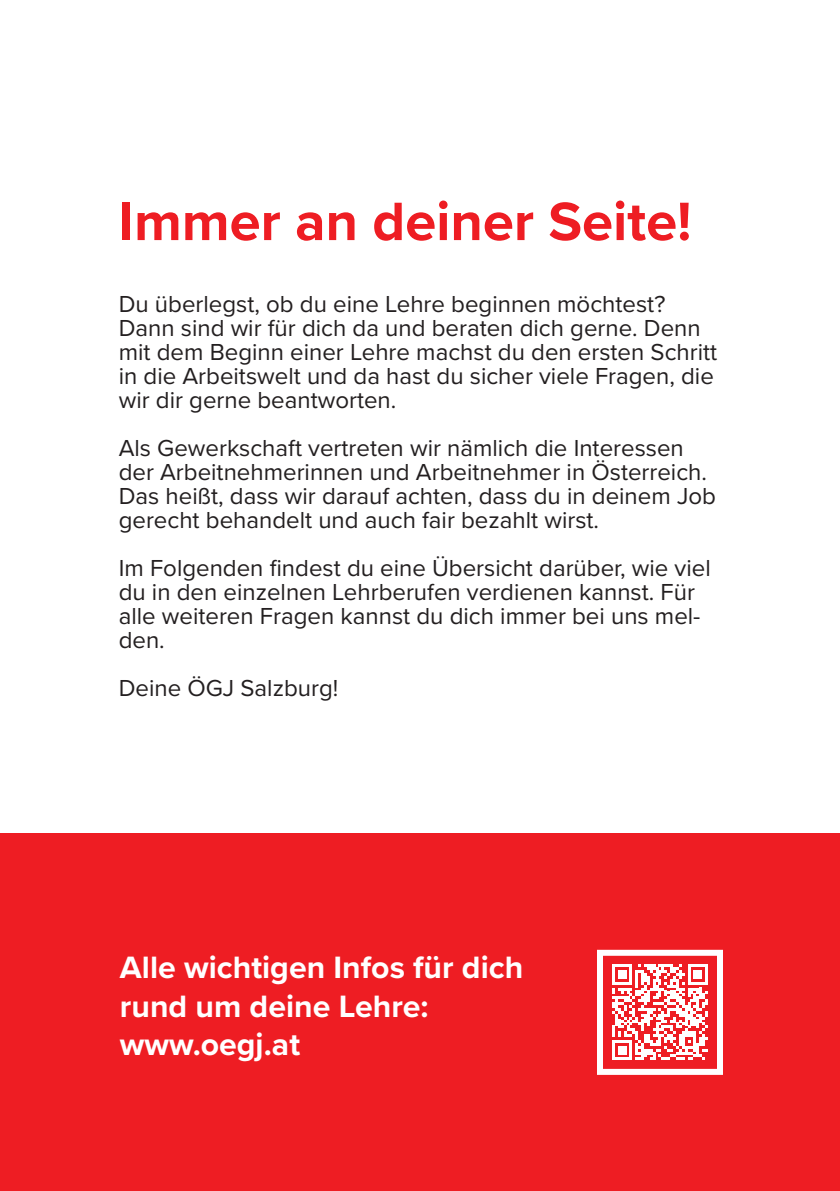
<style>
.page{position:relative;width:840px;height:1191px;background:#fff}
.page>*{position:absolute;margin:0;border:0;box-sizing:border-box;transform-origin:0 0}
.t1{font:700 56px "Proxima Nova";color:#ee1d23}
.t2{font:700 32px/38.4px "Proxima Nova";color:#fff}
.t3{font:24px/24px "Proxima Nova";color:#231f20}
</style>
<div class="page">
<div style="left:0;top:833px;width:839px;height:358px;background:#ee1d23"></div>
<svg style="left:612px;top:964px;width:95px;height:96px"></svg>
<div style="left:596px;top:949px;width:126px;height:125px;border:6px solid #fff"></div>
<p class="t1" style="left:119px;top:180px;width:574px">Immer an deiner Seite!</p>
<p class="t3" style="left:119px;top:291px;width:599px">Du überlegst, ob du eine Lehre beginnen möchtest?<br>Dann sind wir für dich da und beraten dich gerne. Denn mit dem Beginn einer Lehre machst du den ersten Schritt in die Arbeitswelt und da hast du sicher viele Fragen, die wir dir gerne beantworten.</p>
<p class="t3" style="left:119px;top:435px;width:598px">Als Gewerkschaft vertreten wir nämlich die Interessen der Arbeitnehmerinnen und Arbeitnehmer in Österreich.<br>Das heißt, dass wir darauf achten, dass du in deinem Job gerecht behandelt und auch fair bezahlt wirst.</p>
<p class="t3" style="left:119px;top:555px;width:593px">Im Folgenden findest du eine Übersicht darüber, wie viel du in den einzelnen Lehrberufen verdienen kannst. Für alle weiteren Fragen kannst du dich immer bei uns mel&shy;den.</p>
<p class="t3" style="left:119px;top:675px;width:221px">Deine ÖGJ Salzburg!</p>
<p class="t2" style="left:120px;top:947px;width:404px">Alle wichtigen Infos für dich rund um deine Lehre:</p>
<p class="t2" style="left:120px;top:1024px;width:181px">www.oegj.at</p>
</div>
